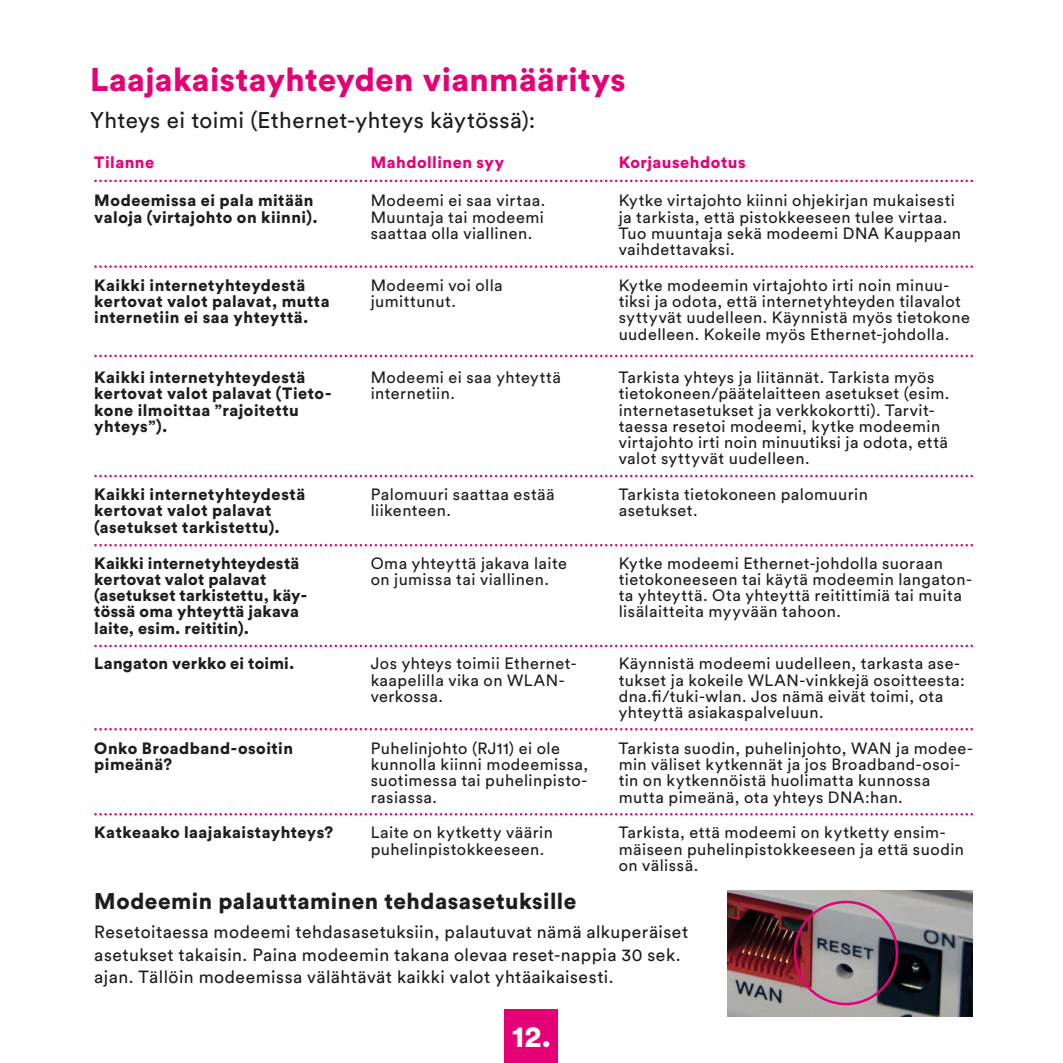
<style>
.page{position:relative;width:1063px;height:1063px;background:#fff}
.page>*{position:absolute;margin:0;border:0;box-sizing:border-box;transform-origin:0 0}
.t1{font:900 32.5px "Circular Std";letter-spacing:.01em;color:#e50076}
.t2{font:900 30px "Circular Std";color:#fff}
.t3{font:22.5px "Circular Std";letter-spacing:.02em;color:#1d1d1b}
.t4{font:900 22.5px "Circular Std";letter-spacing:.025em;color:#1d1d1b}
.t5{font:17.5px/22.5px "Circular Std";letter-spacing:.03em;color:#1d1d1b}
.t6{font:16.25px/16.2px "Circular Std";letter-spacing:.03em;color:#1d1d1b}
.t7{font:900 16.25px/16.2px "Circular Std";letter-spacing:.03em;color:#1d1d1b}
.t8{font:900 16.25px "Circular Std";letter-spacing:.035em;color:#e50076}
</style>
<div class="page">
<div style="left:505px;top:1010px;width:53px;height:53px;background:#e50076"></div>
<svg style="left:94px;top:180px;width:879px;height:2px"></svg>
<svg style="left:94px;top:265px;width:879px;height:3px"></svg>
<svg style="left:94px;top:355px;width:879px;height:2px"></svg>
<svg style="left:94px;top:475px;width:879px;height:2px"></svg>
<svg style="left:94px;top:544px;width:879px;height:2px"></svg>
<svg style="left:94px;top:645px;width:879px;height:2px"></svg>
<svg style="left:94px;top:728px;width:879px;height:2px"></svg>
<svg style="left:94px;top:813px;width:879px;height:3px"></svg>
<img style="left:728px;top:890px;width:245px;height:126px">
<img style="left:794px;top:901px;width:104px;height:104px">
<h1 class="t1" style="left:90px;top:58px;width:537px">Laajakaistayhteyden vianmääritys</h1>
<h3 class="t3" style="left:90px;top:106px;width:447px">Yhteys ei toimi (Ethernet-yhteys käytössä):</h3>
<p class="t8" style="left:94px;top:151px;width:61px">Tilanne</p>
<p class="t8" style="left:371px;top:151px;width:135px">Mahdollinen syy</p>
<p class="t8" style="left:619px;top:151px;width:128px">Korjausehdotus</p>
<p class="t7" style="left:94px;top:192px;width:225px">Modeemissa ei pala mitään valoja (virtajohto on kiinni).</p>
<p class="t6" style="left:371px;top:192px;width:176px;text-align:justify">Modeemi ei saa virtaa.<br>Muuntaja tai modeemi saattaa olla viallinen.</p>
<p class="t6" style="left:619px;top:192px;width:344px">Kytke virtajohto kiinni ohjekirjan mukaisesti ja tarkista, että pistokkeeseen tulee virtaa.<br>Tuo muuntaja sekä modeemi DNA Kauppaan vaihdettavaksi.</p>
<p class="t7" style="left:94px;top:277px;width:237px">Kaikki internetyhteydestä kertovat valot palavat, mutta internetiin ei saa yhteyttä.</p>
<p class="t6" style="left:371px;top:277px;width:134px">Modeemi voi olla jumittunut.</p>
<p class="t6" style="left:619px;top:277px;width:353px">Kytke modeemin virtajohto irti noin minuu&shy;tiksi ja odota, että internetyhteyden tilavalot syttyvät uudelleen. Käynnistä myös tietokone uudelleen. Kokeile myös Ethernet-johdolla.</p>
<p class="t7" style="left:94px;top:369px;width:239px">Kaikki internetyhteydestä kertovat valot palavat (Tieto&shy;kone ilmoittaa ”rajoitettu yhteys”).</p>
<p class="t6" style="left:371px;top:369px;width:192px">Modeemi ei saa yhteyttä internetiin.</p>
<p class="t6" style="left:619px;top:369px;width:332px">Tarkista yhteys ja liitännät. Tarkista myös tietokoneen/päätelaitteen asetukset (esim. internetasetukset ja verkkokortti). Tarvit&shy;taessa resetoi modeemi, kytke modeemin virtajohto irti noin minuutiksi ja odota, että valot syttyvät uudelleen.</p>
<p class="t7" style="left:94px;top:486px;width:212px">Kaikki internetyhteydestä kertovat valot palavat (asetukset tarkistettu).</p>
<p class="t6" style="left:371px;top:486px;width:186px">Palomuuri saattaa estää liikenteen.</p>
<p class="t6" style="left:619px;top:486px;width:251px">Tarkista tietokoneen palomuurin asetukset.</p>
<p class="t7" style="left:94px;top:554px;width:214px">Kaikki internetyhteydestä kertovat valot palavat (asetukset tarkistettu, käy&shy;tössä oma yhteyttä jakava laite, esim. reititin).</p>
<p class="t6" style="left:371px;top:554px;width:198px">Oma yhteyttä jakava laite on jumissa tai viallinen.</p>
<p class="t6" style="left:619px;top:554px;width:355px">Kytke modeemi Ethernet-johdolla suoraan tietokoneeseen tai käytä modeemin langaton&shy;ta yhteyttä. Ota yhteyttä reitittimiä tai muita lisälaitteita myyvään tahoon.</p>
<p class="t7" style="left:94px;top:655px;width:202px">Langaton verkko ei toimi.</p>
<p class="t6" style="left:371px;top:655px;width:207px">Jos yhteys toimii Ethernet&shy;kaapelilla vika on WLAN&shy;verkossa.</p>
<p class="t6" style="left:619px;top:655px;width:348px">Käynnistä modeemi uudelleen, tarkasta ase&shy;tukset ja kokeile WLAN-vinkkejä osoitteesta: dna.fi/tuki-wlan. Jos nämä eivät toimi, ota yhteyttä asiakaspalveluun.</p>
<p class="t7" style="left:94px;top:740px;width:200px">Onko Broadband-osoitin pimeänä?</p>
<p class="t6" style="left:371px;top:740px;width:219px">Puhelinjohto (RJ11) ei ole kunnolla kiinni modeemissa, suotimessa tai puhelinpisto&shy;rasiassa.</p>
<p class="t6" style="left:619px;top:740px;width:356px">Tarkista suodin, puhelinjohto, WAN ja modee&shy;min väliset kytkennät ja jos Broadband-osoi&shy;tin on kytkennöistä huolimatta kunnossa mutta pimeänä, ota yhteys DNA:han.</p>
<p class="t7" style="left:94px;top:824px;width:241px">Katkeaako laajakaistayhteys?</p>
<p class="t6" style="left:371px;top:824px;width:184px">Laite on kytketty väärin puhelinpistokkeeseen.</p>
<p class="t6" style="left:619px;top:824px;width:347px">Tarkista, että modeemi on kytketty ensim&shy;mäiseen puhelinpistokkeeseen ja että suodin on välissä.</p>
<h3 class="t4" style="left:94px;top:886px;width:484px">Modeemin palauttaminen tehdasasetuksille</h3>
<p class="t5" style="left:94px;top:921px;width:595px">Resetoitaessa modeemi tehdasasetuksiin, palautuvat nämä alkuperäiset asetukset takaisin. Paina modeemin takana olevaa reset-nappia 30 sek. ajan. Tällöin modeemissa välähtävät kaikki valot yhtäaikaisesti.</p>
<h2 class="t2" style="left:512px;top:1016px;width:41px">12.</h2>
</div>
